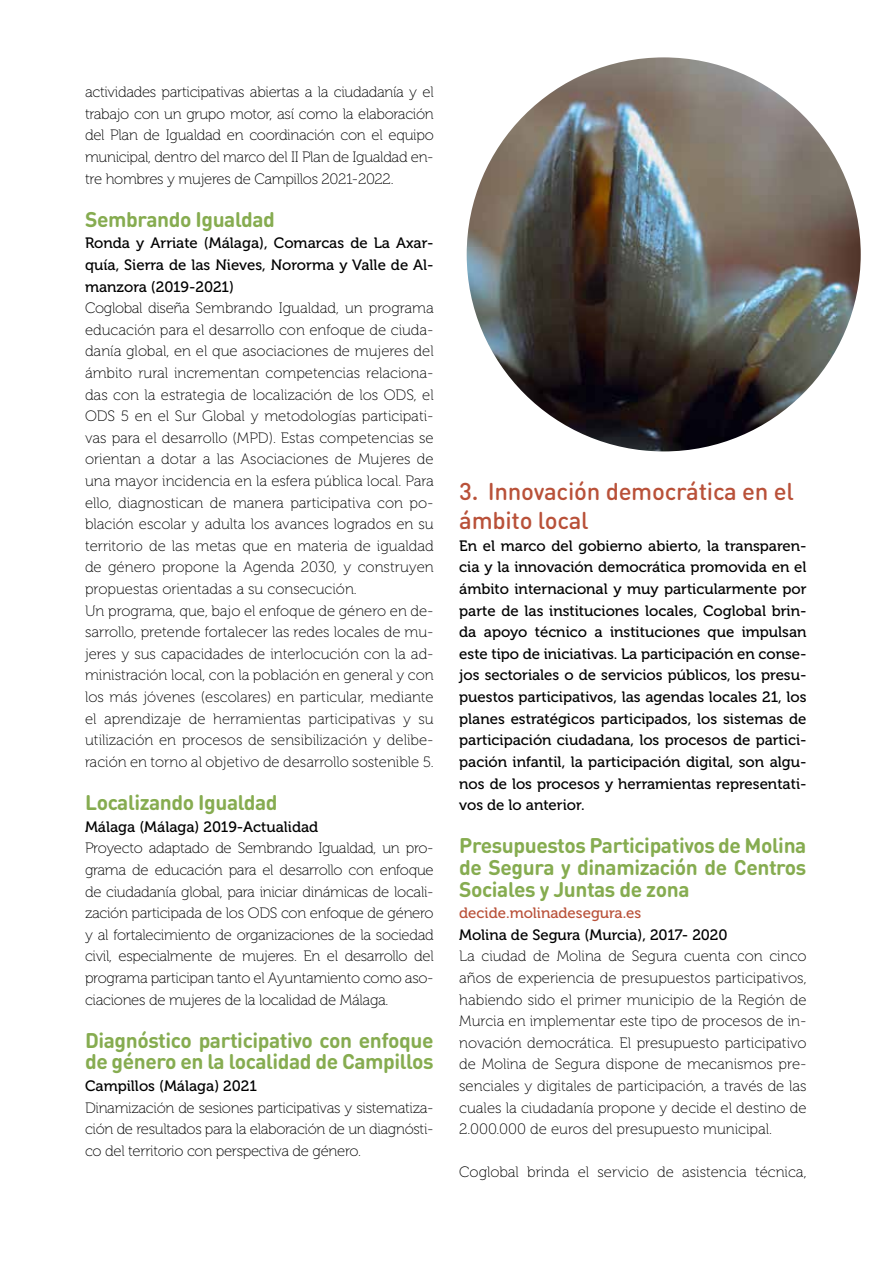
<style>
.page{position:relative;width:893px;height:1263px;background:#fff}
.page>*{position:absolute;margin:0;border:0;box-sizing:border-box;transform-origin:0 0}
.t1{font:500 24px/28.8px "DIN Round Pro";letter-spacing:-.01em;color:#b95139}
.t2{font:700 21px/21.6px "DIN Round Pro";letter-spacing:-.02em;color:#86ac50}
.t3{font:15px/21.6px "Museo 100";color:#000;text-align:justify}
.t4{font:15px/21.6px "Museo 500";color:#000;text-align:justify}
.t5{font:15px "Museo 500";color:#b95139}
</style>
<div class="page">
<img style="left:467px;top:57px;width:394px;height:394px;border-radius:197px">
<p class="t3" style="left:85px;top:82px;width:350px">actividades participativas abiertas a la ciudadanía y el trabajo con un grupo motor, así como la elaboración del Plan de Igualdad en coordinación con el equipo municipal, dentro del marco del II Plan de Igualdad en&shy;tre hombres y mujeres de Campillos 2021-2022.</p>
<h2 class="t2" style="left:85px;top:208px;width:191px">Sembrando Igualdad</h2>
<p class="t4" style="left:85px;top:233px;width:350px">Ronda y Arriate (Málaga), Comarcas de La Axar&shy;quía, Sierra de las Nieves, Nororma y Valle de Al&shy;manzora (2019-2021)</p>
<p class="t3" style="left:85px;top:298px;width:350px;text-align:left">Coglobal diseña Sembrando Igualdad, un programa educación para el desarrollo con enfoque de ciuda&shy;danía global, en el que asociaciones de mujeres del ámbito rural incrementan competencias relaciona&shy;das con la estrategia de localización de los ODS, el ODS 5 en el Sur Global y metodologías participati&shy;vas para el desarrollo (MPD). Estas competencias se orientan a dotar a las Asociaciones de Mujeres de una mayor incidencia en la esfera pública local. Para ello, diagnostican de manera participativa con po&shy;blación escolar y adulta los avances logrados en su territorio de las metas que en materia de igualdad de género propone la Agenda 2030, y construyen propuestas orientadas a su consecución.<br>Un programa, que, bajo el enfoque de género en de&shy;sarrollo, pretende fortalecer las redes locales de mu&shy;jeres y sus capacidades de interlocución con la ad&shy;ministración local, con la población en general y con los más jóvenes (escolares) en particular, mediante el aprendizaje de herramientas participativas y su utilización en procesos de sensibilización y delibe&shy;ración en torno al objetivo de desarrollo sostenible 5.</p>
<h2 class="t2" style="left:85px;top:791px;width:194px">Localizando Igualdad</h2>
<p class="t4" style="left:85px;top:816px;width:235px">Málaga (Málaga) 2019-Actualidad</p>
<p class="t3" style="left:85px;top:838px;width:350px">Proyecto adaptado de Sembrando Igualdad, un pro&shy;grama de educación para el desarrollo con enfoque de ciudadanía global, para iniciar dinámicas de locali&shy;zación participada de los ODS con enfoque de género y al fortalecimiento de organizaciones de la sociedad civil, especialmente de mujeres. En el desarrollo del programa participan tanto el Ayuntamiento como aso&shy;ciaciones de mujeres de la localidad de Málaga.</p>
<h2 class="t2" style="left:85px;top:1028px;width:350px">Diagnóstico participativo con enfoque de género en la localidad de Campillos</h2>
<p class="t4" style="left:85px;top:1075px;width:173px">Campillos (Málaga) 2021</p>
<p class="t3" style="left:85px;top:1097px;width:350px">Dinamización de sesiones participativas y sistematiza&shy;ción de resultados para la elaboración de un diagnósti&shy;co del territorio con perspectiva de género.</p>
<h1 class="t1" style="left:459px;top:476px;width:336px">3. Innovación democrática en el ámbito local</h1>
<p class="t4" style="left:459px;top:535px;width:349px">En el marco del gobierno abierto, la transparen&shy;cia y la innovación democrática promovida en el ámbito internacional y muy particularmente por parte de las instituciones locales, Coglobal brin&shy;da apoyo técnico a instituciones que impulsan este tipo de iniciativas. La participación en conse&shy;jos sectoriales o de servicios públicos, los presu&shy;puestos participativos, las agendas locales 21, los planes estratégicos participados, los sistemas de participación ciudadana, los procesos de partici&shy;pación infantil, la participación digital, son algu&shy;nos de los procesos y herramientas representati&shy;vos de lo anterior.</p>
<h2 class="t2" style="left:459px;top:834px;width:349px;text-align:justify">Presupuestos Participativos de Molina de Segura y dinamización de Centros Sociales y Juntas de zona</h2>
<p class="t5" style="left:459px;top:905px;width:183px">decide.molinadesegura.es</p>
<p class="t4" style="left:459px;top:924px;width:270px">Molina de Segura (Murcia), 2017- 2020</p>
<p class="t3" style="left:459px;top:946px;width:349px">La ciudad de Molina de Segura cuenta con cinco años de experiencia de presupuestos participativos, habiendo sido el primer municipio de la Región de Murcia en implementar este tipo de procesos de in&shy;novación democrática. El presupuesto participativo de Molina de Segura dispone de mecanismos pre&shy;senciales y digitales de participación, a través de las cuales la ciudadanía propone y decide el destino de 2.000.000 de euros del presupuesto municipal.</p>
<p class="t3" style="left:459px;top:1162px;width:349px">Coglobal brinda el servicio de asistencia técnica,</p>
</div>
